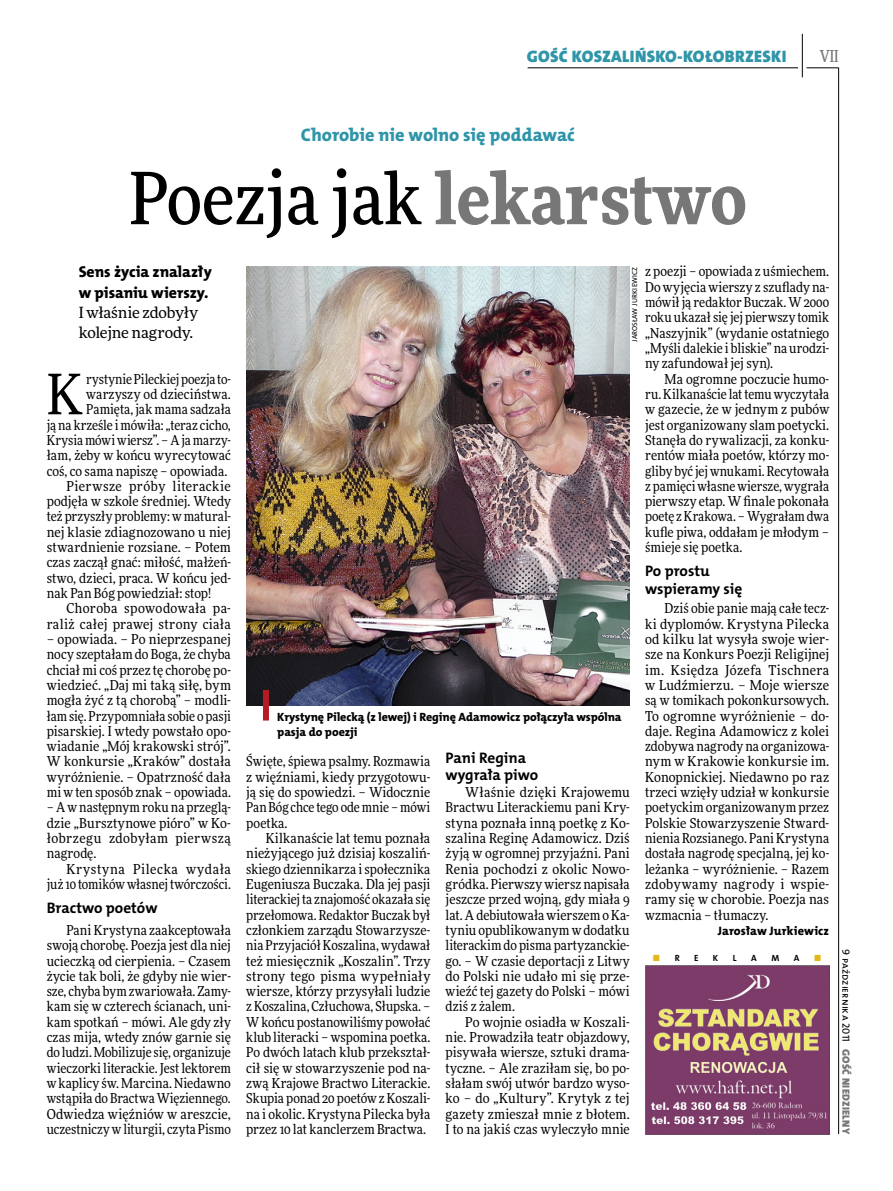
<style>
.page{position:relative;width:893px;height:1191px;background:#fff}
.page>*{position:absolute;margin:0;border:0;box-sizing:border-box;transform-origin:0 0}
.t1{font:500 72px "Freeday Narrow";color:#000}
.t2{font:55.95px "Freeday Narrow News";color:#000}
.t3{font:18.3px "The Mix HP8 Ex Bld";letter-spacing:-.005em;color:#2f95a8}
.t4{font:16.65px "The Mix HP9 Blk";letter-spacing:.02em;color:#2f95a8}
.t5{font:500 16.5px "Freeday Narrow";color:#777778;scale:.9 1}
.t6{font:15.75px/20.4px "The Mix HP8 Ex Bld";color:#000}
.t7{font:15.45px/20.4px "Freeday News";letter-spacing:-.01em;color:#000}
.t8{font:15.3px/17.7px "The Mix HP7 Bld";letter-spacing:-.01em;color:#000}
.t9{font:13.65px/15.3px "Freeday Narrow News";letter-spacing:.005em;color:#000;text-align:justify}
.t10{font:13.65px "Freeday Narrow News";letter-spacing:.03em;color:#000}
.t11{font:12.3px "The Mix HP8 Ex Bld";letter-spacing:.01em;color:#000}
.t12{font:12px/15.3px "The Mix HP8 Ex Bld";letter-spacing:-.005em;color:#000}
.t13{font:10.5px "The Mix HP5 Plain";letter-spacing:.015em;color:#000}
.t14{font:10.5px "The Mix HP9 Blk";letter-spacing:.025em;color:#777778}
.t15{font:9px "The Mix HP7 Bld";color:#000}
.t16{font:9px "The Mix HP7 Bld";color:#e3b816}
.t17{font:7.2px "The Mix HP5 Plain";letter-spacing:.015em;color:#000}
.s1{font-weight:900;color:#777778}
.s2{color:#000}
</style>
<div class="page">
<hr style="left:838px;top:68px;width:1px;height:1066px;background:#000">
<hr style="left:802px;top:34px;width:1px;height:43px;background:#000">
<hr style="left:806px;top:68px;width:33px;height:1px;background:#000">
<hr style="left:528px;top:68px;width:270px;height:1px;background:#000">
<img style="left:645px;top:965px;width:184px;height:169px">
<img style="left:246px;top:267px;width:384px;height:438px">
<div style="left:263px;top:690px;width:6px;height:30px;background:#b51b24"></div>
<p class="t4" style="left:527px;top:46px;width:261px">GOŚĆ KOSZALIŃSKO-KOŁOBRZESKI</p>
<p class="t5" style="left:820px;top:46px;width:22px">VII</p>
<h3 class="t3" style="left:301px;top:123px;width:276px">Chorobie nie wolno się poddawać</h3>
<h1 class="t1" style="left:129px;top:154px;width:619px">Poezja jak <span class="s1">lekarstwo</span></h1>
<p class="t6" style="left:79px;top:262px;width:135px">Sens życia znalazły w pisaniu wierszy.</p>
<p class="t7" style="left:79px;top:302px;width:121px">I właśnie zdobyły kolejne nagrody.</p>
<h2 class="t2" style="left:47px;top:360px;width:38px">K</h2>
<p class="t9" style="left:86px;top:371px;width:146px">rystynie Pileckiej poezja to-</p>
<p class="t9" style="left:86px;top:386px;width:146px">warzyszy od dzieciństwa.</p>
<p class="t9" style="left:86px;top:401px;width:146px">Pamięta, jak mama sadzała</p>
<p class="t9" style="left:47px;top:417px;width:186px">ją na krześle i mówiła: „teraz cicho,</p>
<p class="t9" style="left:47px;top:432px;width:186px">Krysia mówi wiersz”. – A ja marzy-</p>
<p class="t9" style="left:47px;top:447px;width:186px">łam, żeby w końcu wyrecytować</p>
<p class="t9" style="left:47px;top:463px;width:182px">coś, co sama napiszę – opowiada.</p>
<p class="t10" style="left:66px;top:477px;width:166px">Pierwsze próby literackie</p>
<p class="t9" style="left:47px;top:493px;width:186px">podjęła w szkole średniej. Wtedy</p>
<p class="t9" style="left:47px;top:509px;width:186px">też przyszły problemy: w matural-</p>
<p class="t9" style="left:47px;top:524px;width:186px">nej klasie zdiagnozowano u niej</p>
<p class="t9" style="left:47px;top:539px;width:186px">stwardnienie rozsiane. – Potem</p>
<p class="t9" style="left:47px;top:555px;width:186px">czas zaczął gnać: miłość, małżeń-</p>
<p class="t9" style="left:47px;top:570px;width:186px">stwo, dzieci, praca. W końcu jed-</p>
<p class="t9" style="left:47px;top:585px;width:166px">nak Pan Bóg powiedział: stop!</p>
<p class="t10" style="left:66px;top:600px;width:166px">Choroba spowodowała pa-</p>
<p class="t9" style="left:47px;top:616px;width:186px">raliż całej prawej strony ciała</p>
<p class="t9" style="left:47px;top:631px;width:186px">– opowiada. – Po nieprzespanej nocy szeptałam do Boga, że chyba chciał mi coś przez tę chorobę po&shy;wiedzieć. „Daj mi taką siłę, bym mogła żyć z tą chorobą” – modli&shy;łam się. Przypomniała sobie o pasji pisarskiej. I wtedy powstało opo&shy;wiadanie „Mój krakowski strój”.<br>W konkursie „Kraków” dostała wyróżnienie. – Opatrzność dała mi w ten sposób znak – opowiada.</p>
<p class="t9" style="left:47px;top:799px;width:186px">– A w następnym roku na przeglą&shy;dzie „Bursztynowe pióro” w Ko&shy;łobrzegu zdobyłam pierwszą nagrodę.</p>
<p class="t9" style="left:47px;top:861px;width:186px;text-align:right">Krystyna Pilecka wydała już 10 tomików własnej twórczości.</p>
<p class="t8" style="left:47px;top:899px;width:112px">Bractwo poetów</p>
<p class="t9" style="left:47px;top:922px;width:186px;text-indent:20px">Pani Krystyna zaakceptowała swoją chorobę. Poezja jest dla niej ucieczką od cierpienia. – Czasem życie tak boli, że gdyby nie wier&shy;sze, chyba bym zwariowała. Zamy&shy;kam się w czterech ścianach, uni&shy;kam spotkań – mówi. Ale gdy zły czas mija, wtedy znów garnie się do ludzi. Mobilizuje się, organizuje wieczorki literackie. Jest lektorem w kaplicy św. Marcina. Niedawno wstąpiła do Bractwa Więziennego.<br>Odwiedza więźniów w areszcie, uczestniczy w liturgii, czyta Pismo</p>
<p class="t9" style="left:645px;top:264px;width:186px">z poezji – opowiada z uśmiechem.<br>Do wyjęcia wierszy z szuflady na&shy;mówił ją redaktor Buczak. W 2000 roku ukazał się jej pierwszy tomik „Naszyjnik” (wydanie ostatniego „Myśli dalekie i bliskie” na urodzi&shy;ny zafundował jej syn).</p>
<p class="t9" style="left:645px;top:371px;width:186px;text-indent:20px">Ma ogromne poczucie humo&shy;ru. Kilkanaście lat temu wyczytała w gazecie, że w jednym z pubów jest organizowany slam poetycki.<br>Stanęła do rywalizacji, za konku&shy;rentów miała poetów, którzy mo&shy;gliby być jej wnukami. Recytowała z pamięci własne wiersze, wygrała pierwszy etap. W finale pokonała poetę z Krakowa. – Wygrałam dwa kufle piwa, oddałam je młodym – śmieje się poetka.</p>
<p class="t8" style="left:645px;top:562px;width:99px">Po prostu wspieramy się</p>
<p class="t9" style="left:645px;top:600px;width:186px;text-indent:20px">Dziś obie panie mają całe tecz&shy;ki dyplomów. Krystyna Pilecka od kilku lat wysyła swoje wier&shy;sze na Konkurs Poezji Religijnej im. Księdza Józefa Tischnera w Ludźmierzu. – Moje wiersze są w tomikach pokonkursowych.<br>To ogromne wyróżnienie – do&shy;daje. Regina Adamowicz z kolei zdobywa nagrody na organizowa&shy;nym w Krakowie konkursie im.<br>Konopnickiej. Niedawno po raz trzeci wzięły udział w konkursie poetyckim organizowanym przez Polskie Stowarzyszenie Stward&shy;nienia Rozsianego. Pani Krystyna dostała nagrodę specjalną, jej ko&shy;leżanka – wyróżnienie. – Razem zdobywamy nagrody i wspie&shy;ramy się w chorobie. Poezja nas wzmacnia – tłumaczy.</p>
<p class="t11" style="left:718px;top:923px;width:113px">Jarosław Jurkiewicz</p>
<p class="t16" style="left:652px;top:952px;width:27px">■ <span class="s2">r</span></p>
<p class="t15" style="left:694px;top:952px;width:6px">e</p>
<p class="t15" style="left:713px;top:952px;width:6px">k</p>
<p class="t15" style="left:733px;top:952px;width:5px">l</p>
<p class="t15" style="left:751px;top:952px;width:7px">a</p>
<p class="t15" style="left:771px;top:952px;width:9px">m</p>
<p class="t15" style="left:794px;top:952px;width:7px">a</p>
<p class="t16" style="left:814px;top:952px;width:9px">■</p>
<p class="t17" style="left:630px;top:342px;width:76px;rotate:-90deg">Jarosław Jurkiewicz</p>
<p class="t12" style="left:277px;top:709px;width:346px">Krystynę Pilecką (z lewej) i Reginę Adamowicz połączyła wspólna pasja do poezji</p>
<p class="t8" style="left:446px;top:748px;width:94px">Pani Regina wygrała piwo</p>
<p class="t9" style="left:446px;top:784px;width:186px;text-indent:20px">Właśnie dzięki Krajowemu Bractwu Literackiemu pani Kry&shy;styna poznała inną poetkę z Ko&shy;szalina Reginę Adamowicz. Dziś żyją w ogromnej przyjaźni. Pani Renia pochodzi z okolic Nowo&shy;gródka. Pierwszy wiersz napisała jeszcze przed wojną, gdy miała 9 lat. A debiutowała wierszem o Ka&shy;tyniu opublikowanym w dodatku literackim do pisma partyzanckie&shy;go. – W czasie deportacji z Litwy do Polski nie udało mi się prze&shy;wieźć tej gazety do Polski – mówi dziś z żalem.</p>
<p class="t9" style="left:446px;top:1014px;width:186px;text-indent:20px">Po wojnie osiadła w Koszali&shy;nie. Prowadziła teatr objazdowy, pisywała wiersze, sztuki drama&shy;tyczne. – Ale zraziłam się, bo po&shy;słałam swój utwór bardzo wyso&shy;ko – do „Kultury”. Krytyk z tej gazety zmieszał mnie z błotem.<br>I to na jakiś czas wyleczyło mnie</p>
<p class="t9" style="left:246px;top:754px;width:186px">Święte, śpiewa psalmy. Rozmawia z więźniami, kiedy przygotowu&shy;ją się do spowiedzi. – Widocznie Pan Bóg chce tego ode mnie – mówi poetka.</p>
<p class="t9" style="left:246px;top:830px;width:186px;text-indent:20px">Kilkanaście lat temu poznała nieżyjącego już dzisiaj koszaliń&shy;skiego dziennikarza i społecznika Eugeniusza Buczaka. Dla jej pasji literackiej ta znajomość okazała się przełomowa. Redaktor Buczak był członkiem zarządu Stowarzysze&shy;nia Przyjaciół Koszalina, wydawał też miesięcznik „Koszalin”. Trzy strony tego pisma wypełniały wiersze, którzy przysyłali ludzie z Koszalina, Człuchowa, Słupska. – W końcu postanowiliśmy powołać klub literacki – wspomina poetka.<br>Po dwóch latach klub przekształ&shy;cił się w stowarzyszenie pod na&shy;zwą Krajowe Bractwo Literackie.<br>Skupia ponad 20 poetów z Koszali&shy;na i okolic. Krystyna Pilecka była przez 10 lat kanclerzem Bractwa.</p>
<p class="t13" style="left:853px;top:949px;width:94px;rotate:90deg">9 października 2011</p>
<p class="t14" style="left:853px;top:1049px;width:86px;rotate:90deg">GOŚĆ NIEDZIELNY</p>
</div>
